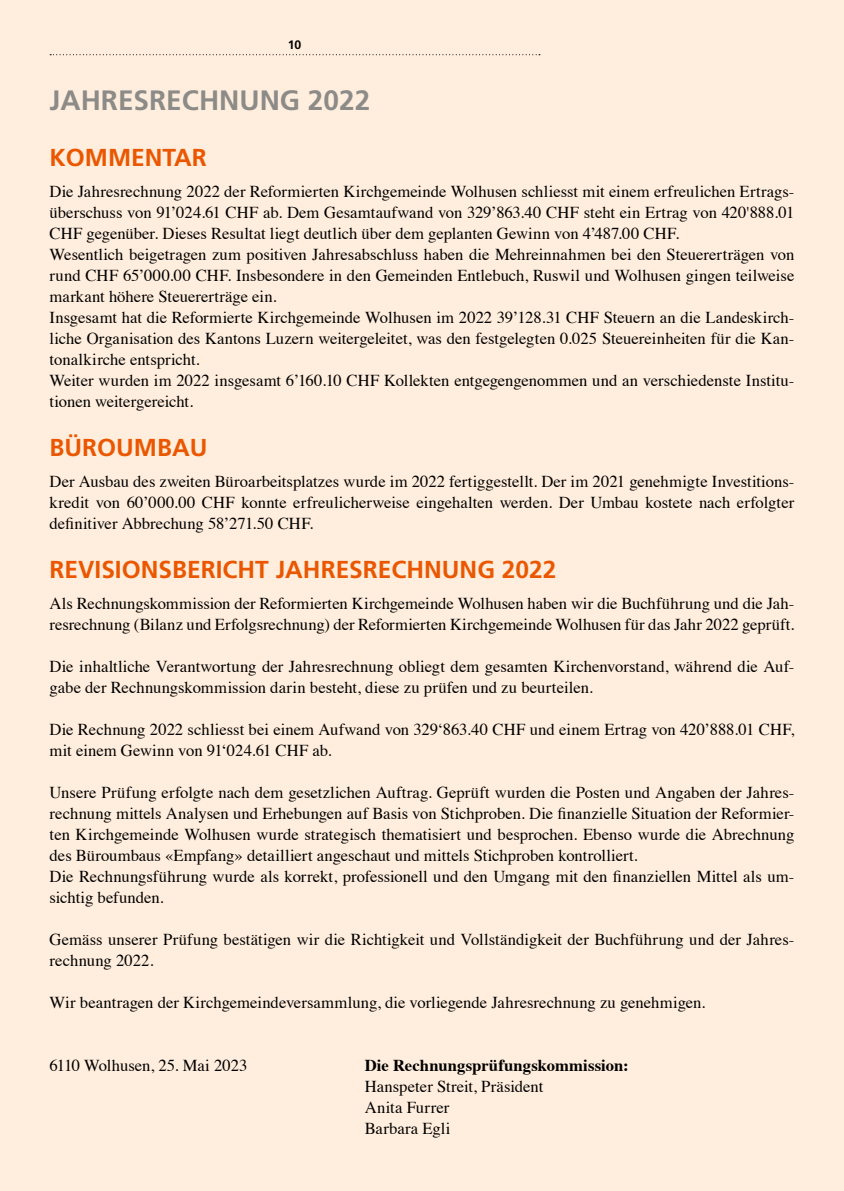
<style>
.page{position:relative;width:844px;height:1191px;background:#fff}
.page>*{position:absolute;margin:0;border:0;box-sizing:border-box;transform-origin:0 0}
.Untertitel_orange{font:700 28px "Frutiger LT Std";color:#8c8b88}
.Untertitel_orange-2{font:700 24.5px "Frutiger LT Std";color:#ea5700}
.Lauftext{font:16.62px/21px "Times";color:#000}
.Lauftext-2{font:700 16.62px "Times";letter-spacing:.005em;color:#000}
.Lauftext-3{font:16.62px "Times";letter-spacing:.02em;color:#000}
.t1{font:700 12.25px "Frutiger LT Std";color:#000}
</style>
<div class="page">
<div style="left:0;top:0;width:843px;height:1191px;background:#fed"></div>
<svg style="left:50px;top:54px;width:490px;height:1px"></svg>
<p class="t1" style="left:288px;top:38px;width:15px">10</p>
<p class="Untertitel_orange" style="left:50px;top:84px;width:322px">JAHRESRECHNUNG 2022</p>
<p class="Untertitel_orange-2" style="left:50px;top:143px;width:159px">KOMMENTAR</p>
<p class="Lauftext" style="left:50px;top:180px;width:746px;text-align:justify">Die Jahresrechnung 2022 der Reformierten Kirchgemeinde Wolhusen schliesst mit einem erfreulichen Ertrags&shy;überschuss von 91’024.61 CHF ab. Dem Gesamtaufwand von 329’863.40 CHF steht ein Ertrag von 420'888.01<br>CHF gegenüber. Dieses Resultat liegt deutlich über dem geplanten Gewinn von 4’487.00 CHF.</p>
<p class="Lauftext" style="left:50px;top:243px;width:746px;text-align:justify">Wesentlich beigetragen zum positiven Jahresabschluss haben die Mehreinnahmen bei den Steuererträgen von rund CHF 65’000.00 CHF. Insbesondere in den Gemeinden Entlebuch, Ruswil und Wolhusen gingen teilweise markant höhere Steuererträge ein.</p>
<p class="Lauftext" style="left:50px;top:306px;width:746px;text-align:justify">Insgesamt hat die Reformierte Kirchgemeinde Wolhusen im 2022 39’128.31 CHF Steuern an die Landeskirch&shy;liche Organisation des Kantons Luzern weitergeleitet, was den festgelegten 0.025 Steuereinheiten für die Kan&shy;tonalkirche entspricht.</p>
<p class="Lauftext" style="left:50px;top:369px;width:746px">Weiter wurden im 2022 insgesamt 6’160.10 CHF Kollekten entgegengenommen und an verschiedenste Institu&shy;tionen weitergereicht.</p>
<p class="Untertitel_orange-2" style="left:50px;top:433px;width:159px">BÜROUMBAU</p>
<p class="Lauftext" style="left:50px;top:470px;width:746px;text-align:justify">Der Ausbau des zweiten Büroarbeitsplatzes wurde im 2022 fertiggestellt. Der im 2021 genehmigte Investitions&shy;kredit von 60’000.00 CHF konnte erfreulicherweise eingehalten werden. Der Umbau kostete nach erfolgter definitiver Abbrechung 58’271.50 CHF.</p>
<p class="Untertitel_orange-2" style="left:50px;top:555px;width:508px">REVISIONSBERICHT JAHRESRECHNUNG 2022</p>
<p class="Lauftext" style="left:50px;top:592px;width:746px">Als Rechnungskommission der Reformierten Kirchgemeinde Wolhusen haben wir die Buchführung und die Jah&shy;resrechnung (Bilanz und Erfolgsrechnung) der Reformierten Kirchgemeinde Wolhusen für das Jahr 2022 geprüft.</p>
<p class="Lauftext" style="left:50px;top:655px;width:746px">Die inhaltliche Verantwortung der Jahresrechnung obliegt dem gesamten Kirchenvorstand, während die Auf&shy;gabe der Rechnungskommission darin besteht, diese zu prüfen und zu beurteilen.</p>
<p class="Lauftext" style="left:50px;top:718px;width:746px">Die Rechnung 2022 schliesst bei einem Aufwand von 329‘863.40 CHF und einem Ertrag von 420’888.01 CHF, mit einem Gewinn von 91‘024.61 CHF ab.</p>
<p class="Lauftext" style="left:50px;top:781px;width:746px;text-align:justify">Unsere Prüfung erfolgte nach dem gesetzlichen Auftrag. Geprüft wurden die Posten und Angaben der Jahres&shy;rechnung mittels Analysen und Erhebungen auf Basis von Stichproben. Die finanzielle Situation der Reformier&shy;ten Kirchgemeinde Wolhusen wurde strategisch thematisiert und besprochen. Ebenso wurde die Abrechnung des Büroumbaus «Empfang» detailliert angeschaut und mittels Stichproben kontrolliert.</p>
<p class="Lauftext" style="left:50px;top:865px;width:746px">Die Rechnungsführung wurde als korrekt, professionell und den Umgang mit den finanziellen Mittel als um&shy;sichtig befunden.</p>
<p class="Lauftext" style="left:50px;top:928px;width:746px">Gemäss unserer Prüfung bestätigen wir die Richtigkeit und Vollständigkeit der Buchführung und der Jahres&shy;rechnung 2022.</p>
<p class="Lauftext" style="left:50px;top:991px;width:657px">Wir beantragen der Kirchgemeindeversammlung, die vorliegende Jahresrechnung zu genehmigen.</p>
<p class="Lauftext" style="left:50px;top:1054px;width:199px">6110 Wolhusen, 25. Mai 2023</p>
<p class="Lauftext-2" style="left:365px;top:1050px;width:265px">Die Rechnungsprüfungskommission:</p>
<p class="Lauftext" style="left:365px;top:1075px;width:180px">Hanspeter Streit, Präsident</p>
<p class="Lauftext-3" style="left:365px;top:1092px;width:86px">Anita Furrer</p>
<p class="Lauftext" style="left:365px;top:1117px;width:87px">Barbara Egli</p>
</div>
